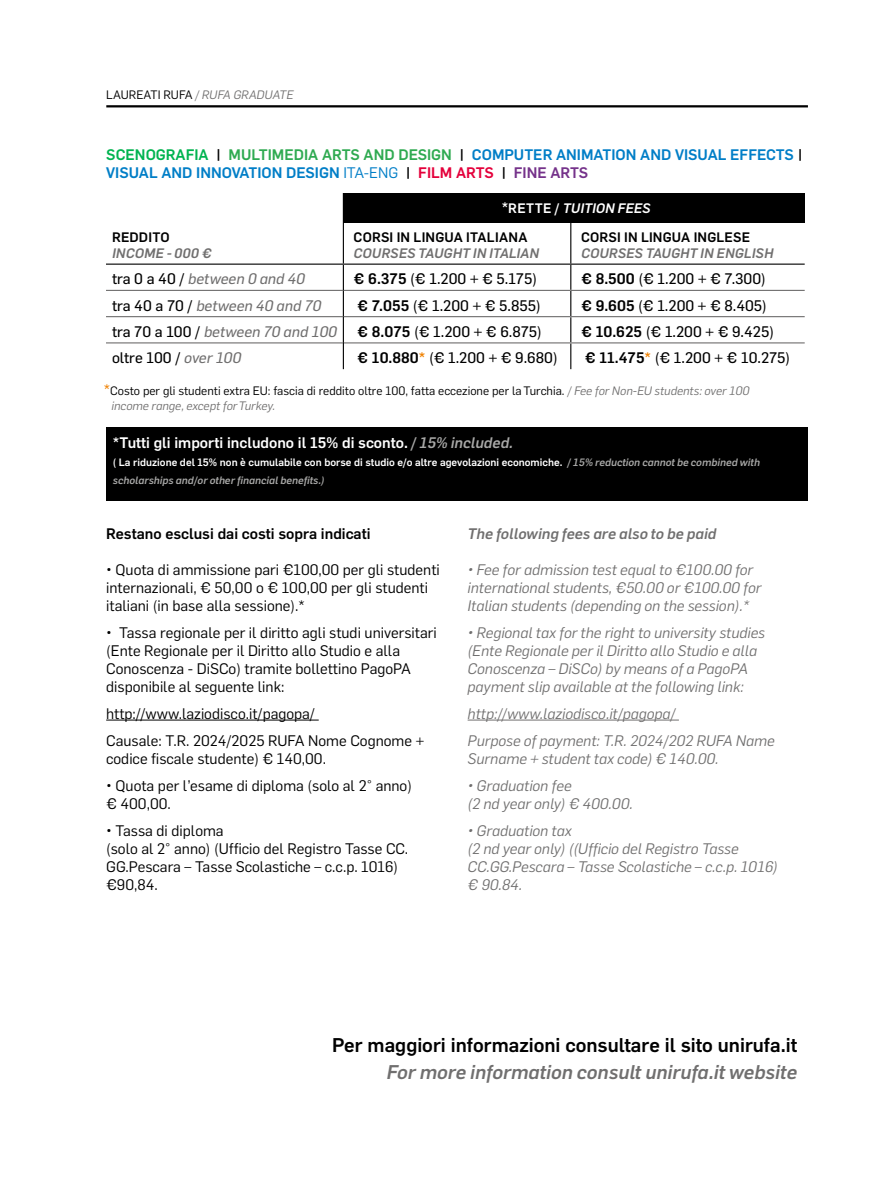
<style>
.page{position:relative;width:893px;height:1191px;background:#fff}
.page>*{position:absolute;margin:0;border:0;box-sizing:border-box;transform-origin:0 0}
.t1{font:500 19.5px "Flama";color:#000}
.t2{font:italic 500 19.5px "Flama";color:#706f6f}
.t3{font:15px/18px "Flama";color:#000}
.t4{font:italic 15px/18px "Flama";color:#706f6f}
.t5{font:15px "Flama Basic";color:#000}
.t6{font:500 15px/18px "Flama";color:#007ec7}
.t7{font:italic 15px "Flama Basic";color:#706f6f}
.t8{font:500 15px "Flama";color:#fff}
.t9{font:500 15px "Flama";color:#000}
.t10{font:italic 500 15px "Flama";color:#706f6f}
.t11{font:italic 500 13.5px "Flama";letter-spacing:.005em;color:#706f6f}
.t12{font:500 13.5px "Flama";letter-spacing:.01em;color:#000}
.t13{font:italic 500 13.5px "Flama";letter-spacing:-.005em;color:#fff}
.t14{font:12px/15px "Flama";color:#000}
.t15{font:italic 12px "Flama";color:#706f6f}
.t16{font:500 10.5px/18px "Flama";color:#fff}
.s1{font-style:normal;color:#000}
.s2{color:#00b450}
.s3{color:#000}
.s4{color:#2faa51}
.s5{font-weight:400}
.s6{color:#e4003b}
.s7{color:#75328a}
.s8{font-style:normal;font-size:15px}
.s9{font-style:normal}
.s10{font-family:"Flama";font-weight:500}
.s11{font-style:italic;color:#706f6f}
.s12{font-family:"Flama";font-weight:500;color:#f08100}
.s13{font-family:"Flama Basic";font-size:15px;color:#f08100}
.s14{font-style:italic;color:#a8a8a7}
</style>
<div class="page">
<hr style="left:106px;top:105px;width:702px;height:2px;background:#000">
<div style="left:106px;top:427px;width:702px;height:74px;background:#000"></div>
<hr style="left:106px;top:719px;width:213px;height:1px;background:#000">
<hr style="left:468px;top:719px;width:211px;height:1px;background:#706f6f">
<div style="left:343px;top:193px;width:462px;height:30px;background:#000"></div>
<hr style="left:570px;top:223px;width:1px;height:40px;background:#000">
<svg style="left:570px;top:265px;width:1px;height:104px"></svg>
<hr style="left:106px;top:290px;width:237px;height:1px;background:#706f6f">
<hr style="left:106px;top:316px;width:237px;height:1px;background:#706f6f">
<hr style="left:106px;top:342px;width:237px;height:1px;background:#706f6f">
<hr style="left:344px;top:290px;width:227px;height:1px;background:#706f6f">
<hr style="left:571px;top:290px;width:234px;height:1px;background:#706f6f">
<hr style="left:344px;top:316px;width:227px;height:1px;background:#706f6f">
<hr style="left:571px;top:316px;width:234px;height:1px;background:#706f6f">
<hr style="left:344px;top:342px;width:227px;height:1px;background:#706f6f">
<hr style="left:571px;top:342px;width:234px;height:1px;background:#706f6f">
<hr style="left:106px;top:263px;width:237px;height:2px;background:#000">
<hr style="left:343px;top:263px;width:228px;height:2px;background:#000">
<hr style="left:571px;top:263px;width:234px;height:2px;background:#000">
<hr style="left:343px;top:223px;width:1px;height:40px;background:#000">
<svg style="left:343px;top:265px;width:1px;height:104px"></svg>
<p class="t15" style="left:106px;top:87px;width:189px"><span class="s1">LAUREATI RUFA</span> / RUFA GRADUATE</p>
<p class="t6" style="left:106px;top:145px;width:698px"><span class="s2">SCENOGRAFIA</span> <span class="s3">|</span> <span class="s4">MULTIMEDIA ARTS AND DESIGN</span> <span class="s3">|</span> COMPUTER ANIMATION AND VISUAL EFFECTS <span class="s3">|<br></span>VISUAL AND INNOVATION DESIGN <span class="s5">ITA-ENG</span> <span class="s3">|</span> <span class="s6">FILM ARTS</span> <span class="s3">|</span> <span class="s7">FINE ARTS</span></p>
<p class="t12" style="left:112px;top:227px;width:59px">REDDITO</p>
<p class="t11" style="left:112px;top:243px;width:101px">INCOME - 000 €</p>
<p class="t13" style="left:502px;top:199px;width:150px"><span class="s8">*</span><span class="s9">RETTE /</span> TUITION FEES</p>
<p class="t12" style="left:354px;top:227px;width:175px">CORSI IN LINGUA ITALIANA</p>
<p class="t11" style="left:354px;top:243px;width:187px">COURSES TAUGHT IN ITALIAN</p>
<p class="t12" style="left:581px;top:227px;width:171px">CORSI IN LINGUA INGLESE</p>
<p class="t11" style="left:581px;top:243px;width:194px">COURSES TAUGHT IN ENGLISH</p>
<p class="t7" style="left:112px;top:269px;width:195px"><span class="s1">tra 0 a 40 /</span> between 0 and 40</p>
<p class="t5" style="left:354px;top:268px;width:185px"><span class="s10">€ 6.375</span> (€ 1.200 + € 5.175)</p>
<p class="t5" style="left:581px;top:268px;width:186px"><span class="s10">€ 8.500</span> (€ 1.200 + € 7.300)</p>
<p class="t7" style="left:112px;top:295px;width:211px"><span class="s1">tra 40 a 70 /</span> between 40 and 70</p>
<p class="t5" style="left:357px;top:295px;width:185px"><span class="s10">€ 7.055</span> (€ 1.200 + € 5.855)</p>
<p class="t5" style="left:581px;top:295px;width:187px"><span class="s10">€ 9.605</span> (€ 1.200 + € 8.405)</p>
<p class="t7" style="left:112px;top:321px;width:226px"><span class="s1">tra 70 a 100 /</span> between 70 and 100</p>
<p class="t5" style="left:357px;top:321px;width:186px"><span class="s10">€ 8.075</span> (€ 1.200 + € 6.875)</p>
<p class="t5" style="left:581px;top:321px;width:194px"><span class="s10">€ 10.625</span> (€ 1.200 + € 9.425)</p>
<p class="t5" style="left:112px;top:347px;width:131px">oltre 100 / <span class="s11">over 100</span></p>
<p class="t5" style="left:357px;top:347px;width:202px"><span class="s10">€ 10.880</span><span class="s12">*</span> (€ 1.200 + € 9.680)</p>
<p class="t5" style="left:585px;top:347px;width:207px"><span class="s10">€ 11.475</span><span class="s12">*</span> (€ 1.200 + € 10.275)</p>
<p class="t14" style="left:112px;top:382px;width:639px;text-indent:-8px"><span class="s13">*</span>Costo per gli studenti extra EU: fascia di reddito oltre 100, fatta eccezione per la Turchia. <span class="s11">/ Fee for Non-EU students: over 100 income range, except for Turkey.</span></p>
<p class="t8" style="left:113px;top:432px;width:402px">*Tutti gli importi includono il 15% di sconto. <span class="s14">/ 15% included.</span></p>
<p class="t16" style="left:113px;top:453px;width:649px">( La riduzione del 15% non è cumulabile con borse di studio e/o altre agevolazioni economiche. <span class="s14">/ 15% reduction cannot be combined with scholarships and/or other financial benefits.)</span></p>
<p class="t9" style="left:106px;top:522px;width:266px">Restano esclusi dai costi sopra indicati</p>
<p class="t3" style="left:106px;top:559px;width:335px">• Quota di ammissione pari €100,00 per gli studenti internazionali, € 50,00 o € 100,00 per gli studenti italiani (in base alla sessione).*</p>
<p class="t3" style="left:106px;top:622px;width:332px">• Tassa regionale per il diritto agli studi universitari (Ente Regionale per il Diritto allo Studio e alla Conoscenza - DiSCo) tramite bollettino PagoPA disponibile al seguente link:</p>
<p class="t3" style="left:106px;top:699px;width:319px;line-height:27px">http://www.laziodisco.it/pagopa/<br>Causale: T.R. 2024/2025 RUFA Nome Cognome +</p>
<p class="t3" style="left:106px;top:748px;width:221px">codice fiscale studente) € 140,00.</p>
<p class="t3" style="left:106px;top:775px;width:307px">• Quota per l’esame di diploma (solo al 2° anno) € 400,00.</p>
<p class="t3" style="left:106px;top:820px;width:304px">• Tassa di diploma<br>(solo al 2° anno) (Ufficio del Registro Tasse CC.<br>GG.Pescara – Tasse Scolastiche – c.c.p. 1016) €90,84.</p>
<p class="t10" style="left:468px;top:522px;width:250px">The following fees are also to be paid</p>
<p class="t4" style="left:468px;top:559px;width:295px">• Fee for admission test equal to €100.00 for international students, €50.00 or €100.00 for<br>Italian students (depending on the session).*</p>
<p class="t4" style="left:468px;top:622px;width:299px">• Regional tax for the right to university studies (Ente Regionale per il Diritto allo Studio e alla Conoscenza – DiSCo) by means of a PagoPA payment slip available at the following link:</p>
<p class="t4" style="left:468px;top:699px;width:309px;line-height:27px">http://www.laziodisco.it/pagopa/<br>Purpose of payment: T.R. 2024/202 RUFA Name</p>
<p class="t4" style="left:468px;top:748px;width:252px">Surname + student tax code) € 140.00.</p>
<p class="t4" style="left:468px;top:775px;width:167px">• Graduation fee<br>(2 nd year only) € 400.00.</p>
<p class="t4" style="left:468px;top:820px;width:312px">• Graduation tax<br>(2 nd year only) ((Ufficio del Registro Tasse<br>CC.GG.Pescara – Tasse Scolastiche – c.c.p. 1016) € 90.84.</p>
<h1 class="t1" style="left:332px;top:1030px;width:466px">Per maggiori informazioni consultare il sito unirufa.it</h1>
<h1 class="t2" style="left:386px;top:1057px;width:412px">For more information consult unirufa.it website</h1>
</div>
